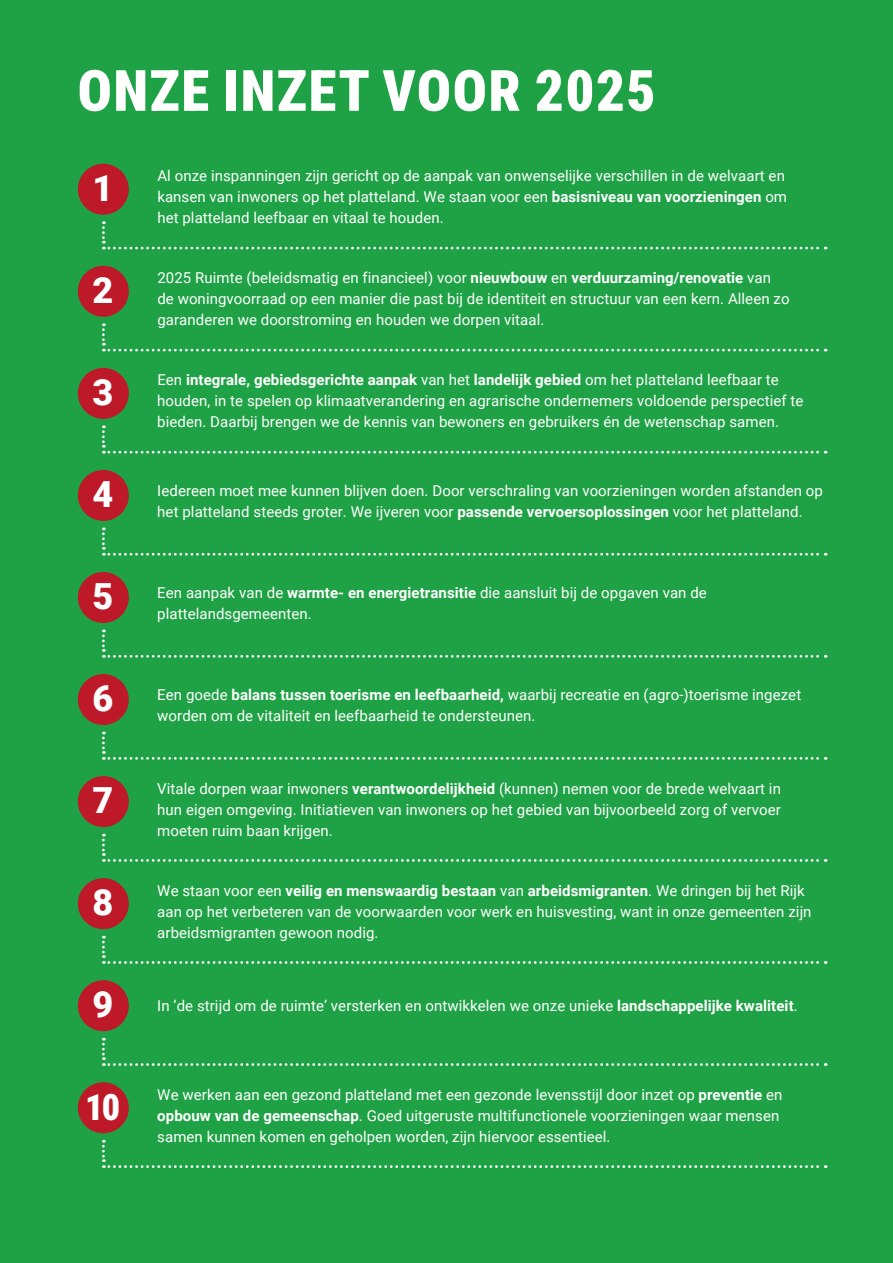
<style>
.page{position:relative;width:893px;height:1263px;background:#1fa245}
.page>*{position:absolute;margin:0;border:0;box-sizing:border-box;transform-origin:0 0}
.t1{font:900 57px "Roboto Condensed";letter-spacing:.025em;color:#fff}
.Normaal{font:900 36px "Roboto";color:#fff}
.Normaal-2{font:900 36px "Roboto Condensed";color:#fff}
.Normaal-3{font:15px/21px "Roboto";letter-spacing:.005em;color:#fff}
.Normaal-4{font:700 15px "Roboto";letter-spacing:.005em;color:#fff}
.s1{font-weight:700}
.s2{font-weight:400}
</style>
<div class="page">
<div style="left:78px;top:164px;width:51px;height:51px;background:#bd1928;border-radius:50%"></div>
<div style="left:78px;top:266px;width:51px;height:51px;background:#bd1928;border-radius:50%"></div>
<div style="left:78px;top:368px;width:51px;height:51px;background:#bd1928;border-radius:50%"></div>
<div style="left:78px;top:470px;width:51px;height:51px;background:#bd1928;border-radius:50%"></div>
<div style="left:78px;top:572px;width:51px;height:51px;background:#bd1928;border-radius:50%"></div>
<div style="left:78px;top:674px;width:51px;height:51px;background:#bd1928;border-radius:50%"></div>
<div style="left:78px;top:776px;width:51px;height:51px;background:#bd1928;border-radius:50%"></div>
<div style="left:78px;top:878px;width:51px;height:51px;background:#bd1928;border-radius:50%"></div>
<div style="left:78px;top:980px;width:51px;height:51px;background:#bd1928;border-radius:50%"></div>
<div style="left:78px;top:1082px;width:51px;height:51px;background:#bd1928;border-radius:50%"></div>
<svg style="left:102px;top:221px;width:724px;height:28px"></svg>
<svg style="left:102px;top:323px;width:724px;height:28px"></svg>
<svg style="left:102px;top:425px;width:724px;height:28px"></svg>
<svg style="left:102px;top:527px;width:724px;height:29px"></svg>
<svg style="left:102px;top:630px;width:724px;height:28px"></svg>
<svg style="left:102px;top:732px;width:724px;height:28px"></svg>
<svg style="left:102px;top:834px;width:724px;height:28px"></svg>
<svg style="left:102px;top:936px;width:724px;height:28px"></svg>
<svg style="left:102px;top:1038px;width:724px;height:28px"></svg>
<svg style="left:102px;top:1140px;width:724px;height:28px"></svg>
<p class="t1" style="left:78px;top:51px;width:579px">ONZE INZET VOOR 2025</p>
<p class="Normaal" style="left:92px;top:162px;width:22px">1</p>
<p class="Normaal-3" style="left:157px;top:165px;width:629px">Al onze inspanningen zijn gericht op de aanpak van onwenselijke verschillen in de welvaart en</p>
<p class="Normaal-3" style="left:157px;top:186px;width:631px">kansen van inwoners op het platteland. We staan voor een <span class="s1">basisniveau van voorzieningen</span> om</p>
<p class="Normaal-3" style="left:157px;top:207px;width:288px">het platteland leefbaar en vitaal te houden.</p>
<p class="Normaal" style="left:92px;top:265px;width:22px">2</p>
<p class="Normaal-3" style="left:157px;top:267px;width:615px">2025 Ruimte (beleidsmatig en financieel) voor <span class="s1">nieuwbouw</span> en <span class="s1">verduurzaming/renovatie</span> van</p>
<p class="Normaal-3" style="left:157px;top:288px;width:634px">de woningvoorraad op een manier die past bij de identiteit en structuur van een kern. Alleen zo</p>
<p class="Normaal-3" style="left:157px;top:309px;width:389px">garanderen we doorstroming en houden we dorpen vitaal.</p>
<p class="Normaal" style="left:92px;top:367px;width:22px">3</p>
<p class="Normaal-4" style="left:157px;top:370px;width:623px"><span class="s2">Een</span> integrale, gebiedsgerichte aanpak <span class="s2">van het</span> landelijk gebied <span class="s2">om het platteland leefbaar te</span></p>
<p class="Normaal-3" style="left:157px;top:390px;width:648px">houden, in te spelen op klimaatverandering en agrarische ondernemers voldoende perspectief te</p>
<p class="Normaal-3" style="left:157px;top:411px;width:623px">bieden. Daarbij brengen we de kennis van bewoners en gebruikers én de wetenschap samen.</p>
<p class="Normaal" style="left:92px;top:469px;width:22px">4</p>
<p class="Normaal-3" style="left:157px;top:480px;width:667px">Iedereen moet mee kunnen blijven doen. Door verschraling van voorzieningen worden afstanden op het platteland steeds groter. We ijveren voor <span class="s1">passende vervoersoplossingen</span> voor het platteland.</p>
<p class="Normaal" style="left:92px;top:571px;width:22px">5</p>
<p class="Normaal-3" style="left:157px;top:582px;width:551px">Een aanpak van de <span class="s1">warmte- en energietransitie</span> die aansluit bij de opgaven van de</p>
<p class="Normaal-3" style="left:157px;top:603px;width:156px">plattelandsgemeenten.</p>
<p class="Normaal" style="left:92px;top:673px;width:22px">6</p>
<p class="Normaal-3" style="left:157px;top:684px;width:645px">Een goede <span class="s1">balans tussen toerisme en leefbaarheid,</span> waarbij recreatie en (agro-)toerisme ingezet worden om de vitaliteit en leefbaarheid te ondersteunen.</p>
<p class="Normaal" style="left:92px;top:775px;width:22px">7</p>
<p class="Normaal-3" style="left:157px;top:777px;width:625px">Vitale dorpen waar inwoners <span class="s1">verantwoordelijkheid</span> (kunnen) nemen voor de brede welvaart in</p>
<p class="Normaal-3" style="left:157px;top:798px;width:625px">hun eigen omgeving. Initiatieven van inwoners op het gebied van bijvoorbeeld zorg of vervoer</p>
<p class="Normaal-3" style="left:157px;top:819px;width:177px">moeten ruim baan krijgen.</p>
<p class="Normaal" style="left:92px;top:877px;width:22px">8</p>
<p class="Normaal-3" style="left:157px;top:879px;width:656px">We staan voor een <span class="s1">veilig en menswaardig bestaan</span> van <span class="s1">arbeidsmigranten</span>. We dringen bij het Rijk aan op het verbeteren van de voorwaarden voor werk en huisvesting, want in onze gemeenten zijn arbeidsmigranten gewoon nodig.</p>
<p class="Normaal" style="left:92px;top:979px;width:22px">9</p>
<p class="Normaal-3" style="left:157px;top:994px;width:642px">In ‘de strijd om de ruimte’ versterken en ontwikkelen we onze unieke <span class="s1">landschappelijke kwaliteit</span>.</p>
<p class="Normaal-2" style="left:85px;top:1082px;width:37px">10</p>
<p class="Normaal-3" style="left:157px;top:1083px;width:627px">We werken aan een gezond platteland met een gezonde levensstijl door inzet op <span class="s1">preventie</span> en</p>
<p class="Normaal-3" style="left:157px;top:1104px;width:623px"><span class="s1">opbouw van de gemeenschap</span>. Goed uitgeruste multifunctionele voorzieningen waar mensen</p>
<p class="Normaal-3" style="left:157px;top:1125px;width:455px">samen kunnen komen en geholpen worden, zijn hiervoor essentieel.</p>
</div>
